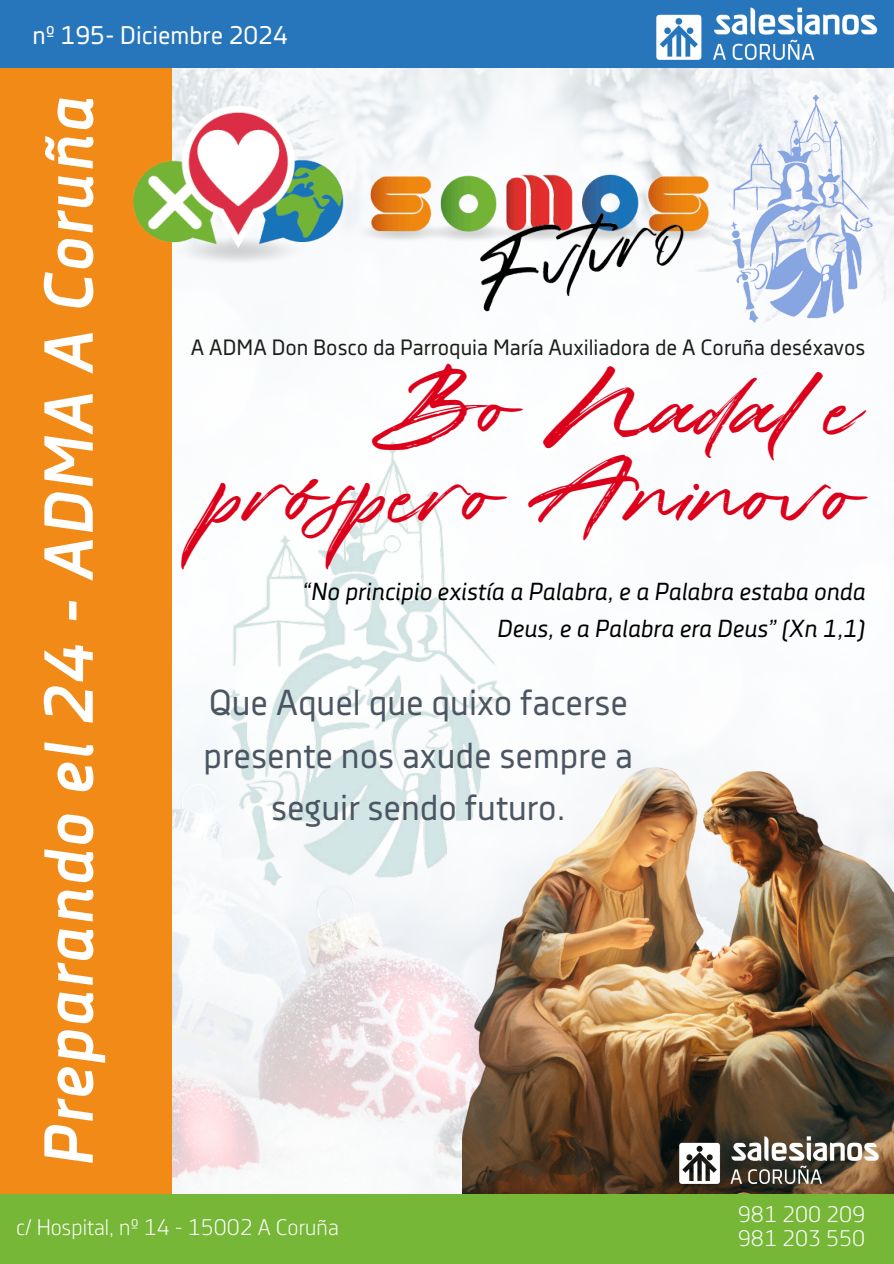
<style>
.page{position:relative;width:894px;height:1264px;background:#fff}
.page>*{position:absolute;margin:0;border:0;box-sizing:border-box;transform-origin:0 0}
.t1{font:italic 700 69px "Decima Nova Pro";letter-spacing:.015em;color:#fff}
.t2{font:47.1px/87.8px "Sending";color:#dc001b;text-align:right}
.t3{font:36px/52.5px "Decima Nova Pro";color:#4b5662;text-align:center}
.t4{font:25.5px "Decima Nova Pro";color:#fff}
.t5{font:italic 24.6px/36.9px "Decima Nova Pro";color:#000;text-align:right}
.t6{font:22.5px "Decima Nova Pro Lt";color:#fff}
.t7{font:22.2px "Decima Nova Pro";color:#1d1d1b}
</style>
<div class="page">
<img style="left:171px;top:72px;width:722px;height:1122px">
<div style="left:0;top:53px;width:171px;height:1160px;background:#f28a17"></div>
<div style="left:0;top:0;width:893px;height:68px;background:#2776bb"></div>
<img style="left:462px;top:710px;width:431px;height:484px">
<div style="left:0;top:1194px;width:893px;height:69px;background:#77b737"></div>
<img style="left:749px;top:89px;width:126px;height:246px">
<img style="left:749px;top:7px;width:144px;height:65px">
<img style="left:133px;top:14px;width:616px;height:459px">
<img style="left:217px;top:431px;width:291px;height:478px">
<img style="left:669px;top:1133px;width:224px;height:61px">
<p class="t4" style="left:33px;top:25px;width:257px">nº 195- Diciembre 2024</p>
<h4 class="t1" style="left:41px;top:1166px;width:1072px;rotate:-90deg">Preparando el 24 - ADMA A Coruña</h4>
<h2 class="t7" style="left:191px;top:338px;width:675px">A ADMA Don Bosco da Parroquia María Auxiliadora de A Coruña deséxavos</h2>
<p class="t2" style="left:214px;top:375px;width:652px">Bo Nadale próspero Aninovo</p>
<p class="t5" style="left:303px;top:574px;width:563px">“No principio existía a Palabra, e a Palabra estaba onda<br>Deus, e a Palabra era Deus” (Xn 1,1)</p>
<h4 class="t3" style="left:203px;top:678px;width:431px">Que Aquel que quixo facerse presente nos axude sempre a seguir sendo futuro.</h4>
<p class="t6" style="left:16px;top:1218px;width:324px">c/ Hospital, nº 14 - 15002 A Coruña</p>
<p class="t6" style="left:737px;top:1204px;width:129px">981 200 209</p>
<h1 class="t6" style="left:737px;top:1229px;width:129px">981 203 550</h1>
</div>
